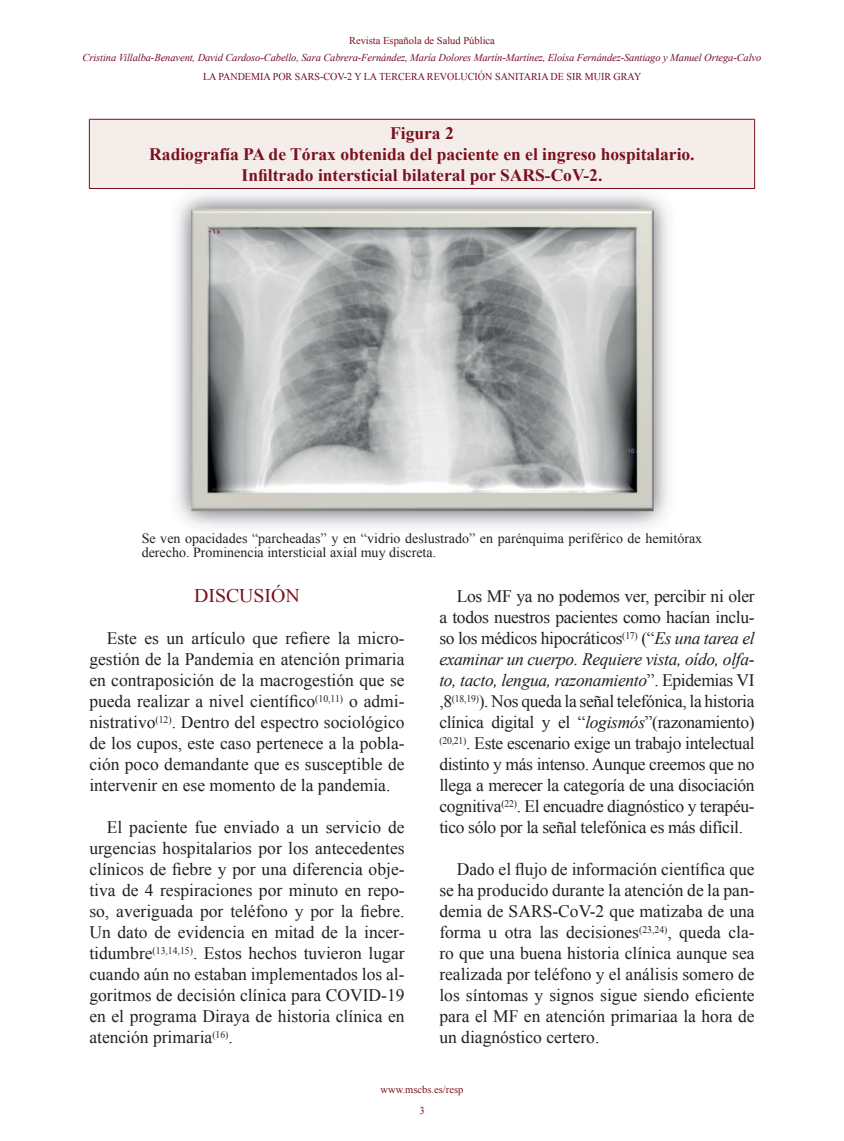
<style>
.page{position:relative;width:844px;height:1141px;background:#fff}
.page>*{position:absolute;margin:0;border:0;box-sizing:border-box;transform-origin:0 0}
.t1{font:19.25px "Times New Roman";color:#79101e}
.t2{font:17.5px/21px "Times New Roman";color:#231f20;text-align:justify}
.t3{font:700 17.5px/21px "Times New Roman";color:#79101e;text-align:center}
.t4{font:14px/14px "Times New Roman";color:#231f20}
.t5{font:italic 10.5px "Times New Roman";letter-spacing:-.01em;color:#730b23}
.t6{font:10.5px "Times New Roman";color:#730b23;scale:.96 1}
.t7{font:10.5px "Times New Roman";color:#79101e}
.s1{font-style:italic}
</style>
<div class="page">
<div style="left:89px;top:119px;width:665px;height:70px;background:#f4edea"></div>
<hr style="left:89px;top:119px;width:1px;height:70px;background:#79101e">
<hr style="left:754px;top:119px;width:1px;height:70px;background:#79101e">
<hr style="left:89px;top:119px;width:665px;height:1px;background:#79101e">
<hr style="left:89px;top:189px;width:665px;height:1px;background:#79101e">
<img style="left:164px;top:188px;width:516px;height:339px">
<img style="left:164px;top:189px;width:516px;height:1px">
<img style="left:298px;top:181px;width:303px;height:4px">
<p class="t7" style="left:349px;top:34px;width:147px">Revista Española de Salud Pública</p>
<p class="t5" style="left:83px;top:50px;width:680px">Cristina Villalba-Benavent, David Cardoso-Cabello, Sara Cabrera-Fernández, María Dolores Martín-Martínez, Eloísa Fernández-Santiago y Manuel Ortega-Calvo</p>
<p class="t6" style="left:203px;top:69px;width:458px">LA PANDEMIA POR SARS-COV-2 Y LA TERCERA REVOLUCIÓN SANITARIA DE SIR MUIR GRAY</p>
<p class="t3" style="left:149px;top:122px;width:546px">Figura 2<br>Radiografía PA de Tórax obtenida del paciente en el ingreso hospitalario.<br>Infiltrado intersticial bilateral por SARS-CoV-2.</p>
<p class="t4" style="left:142px;top:531px;width:562px">Se ven opacidades “parcheadas” y en “vidrio deslustrado” en parénquima periférico de hemitórax derecho. Prominencia intersticial axial muy discreta.</p>
<p class="t1" style="left:194px;top:583px;width:107px">DISCUSIÓN</p>
<p class="t2" style="left:89px;top:628px;width:317px;text-indent:17px">Este es un artículo que refiere la micro&shy;gestión de la Pandemia en atención primaria en contraposición de la macrogestión que se pueda realizar a nivel científico<sup>(10,11)</sup> o admi&shy;nistrativo<sup>(12)</sup>. Dentro del espectro sociológico de los cupos, este caso pertenece a la pobla&shy;ción poco demandante que es susceptible de intervenir en ese momento de la pandemia.</p>
<p class="t2" style="left:89px;top:817px;width:317px;text-indent:17px">El paciente fue enviado a un servicio de urgencias hospitalarios por los antecedentes clínicos de fiebre y por una diferencia obje&shy;tiva de 4 respiraciones por minuto en repo&shy;so, averiguada por teléfono y por la fiebre.<br>Un dato de evidencia en mitad de la incer&shy;tidumbre<sup>(13,14,15)</sup>. Estos hechos tuvieron lugar cuando aún no estaban implementados los al&shy;goritmos de decisión clínica para COVID-19 en el programa Diraya de historia clínica en atención primaria<sup>(16)</sup>.</p>
<p class="t2" style="left:439px;top:586px;width:317px;text-indent:17px">Los MF ya no podemos ver, percibir ni oler a todos nuestros pacientes como hacían inclu&shy;so los médicos hipocráticos<sup>(17)</sup> (“<span class="s1">Es una tarea el examinar un cuerpo. Requiere vista, oído, olfa&shy;to, tacto, lengua, razonamiento</span>”. Epidemias VI ,8<sup>(18,19)</sup>). Nos queda la señal telefónica, la historia clínica digital y el “<span class="s1">logismós</span>”(razonamiento) <sup>(20,21)</sup>. Este escenario exige un trabajo intelectual distinto y más intenso. Aunque creemos que no llega a merecer la categoría de una disociación cognitiva<sup>(22)</sup>. El encuadre diagnóstico y terapéu&shy;tico sólo por la señal telefónica es más difícil.</p>
<p class="t2" style="left:439px;top:859px;width:317px;text-indent:17px">Dado el flujo de información científica que se ha producido durante la atención de la pan&shy;demia de SARS-CoV-2 que matizaba de una forma u otra las decisiones<sup>(23,24)</sup>, queda cla&shy;ro que una buena historia clínica aunque sea realizada por teléfono y el análisis somero de los síntomas y signos sigue siendo eficiente para el MF en atención primariaa la hora de un diagnóstico certero.</p>
<p class="t7" style="left:380px;top:1082px;width:84px">www.mscbs.es/resp</p>
<p class="t7" style="left:419px;top:1103px;width:7px">3</p>
</div>
